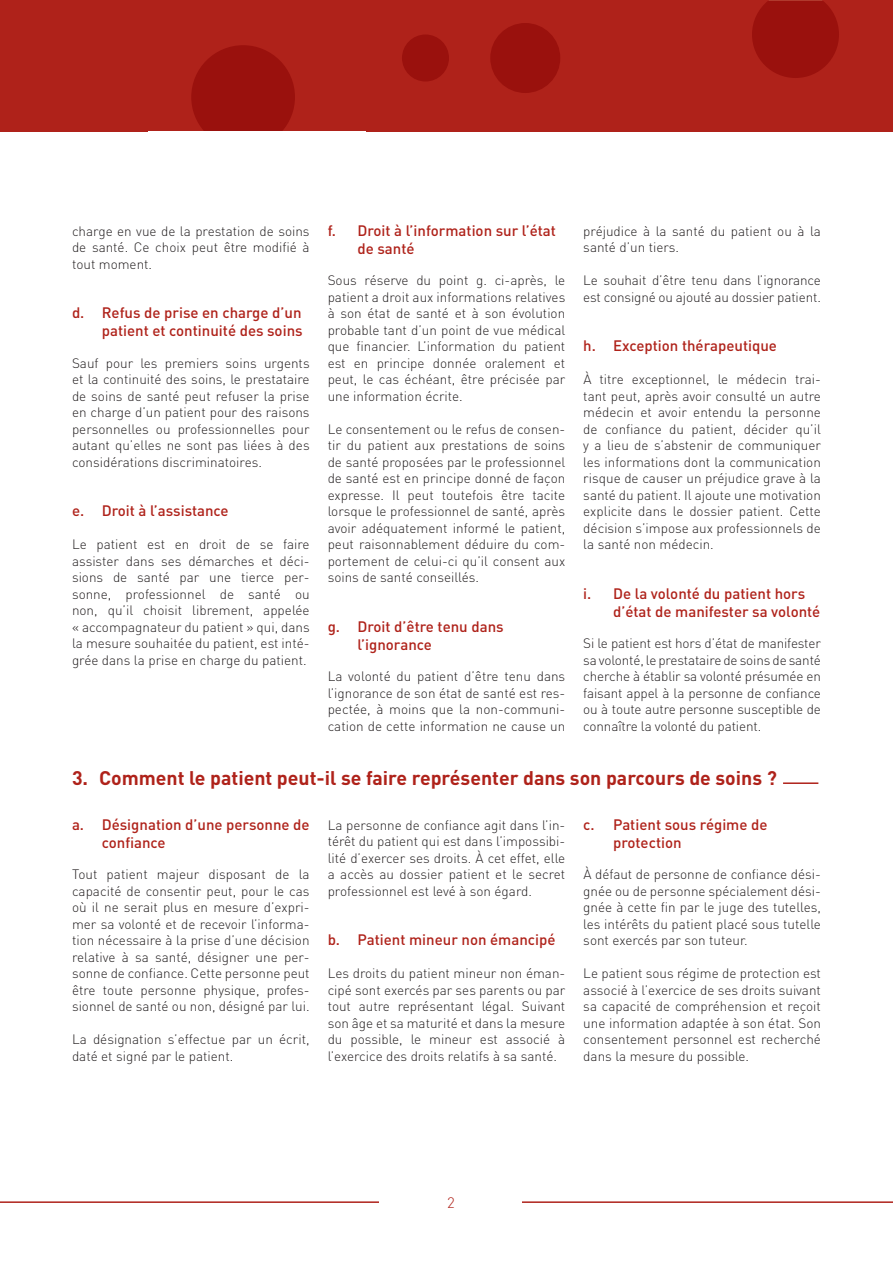
<style>
.page{position:relative;width:893px;height:1263px;background:#fff}
.page>*{position:absolute;margin:0;border:0;box-sizing:border-box;transform-origin:0 0}
.Titre_1{font:700 19.5px "DIN Pro";color:#af221a}
.Titre_1_1{font:500 15px/18px "DIN Pro";color:#af221a}
.t1{font:300 15px "DIN Pro";color:#af221a}
.texte_courant{font:300 13.5px/16.5px "DIN Pro";color:#231f20;text-align:justify}
</style>
<div class="page">
<hr style="left:0;top:1201px;width:893px;height:2px;background:#af221a">
<div style="left:380px;top:1196px;width:142px;height:67px;background:#fff"></div>
<div style="left:0;top:1px;width:893px;height:131px;background:#af221a"></div>
<div style="left:490px;top:23px;width:70px;height:70px;background:#9a110d;border-radius:50%"></div>
<div style="left:402px;top:35px;width:47px;height:47px;background:#9a110d;border-radius:50%"></div>
<svg style="left:191px;top:45px;width:104px;height:87px"></svg>
<svg style="left:752px;top:0;width:87px;height:78px"></svg>
<hr style="left:783px;top:782px;width:35px;height:2px;background:#af221a">
<p class="Titre_1_1" style="left:357px;top:220px;width:200px;text-indent:-30px">f. Droit à l’information sur l’état de santé</p>
<p class="texte_courant" style="left:328px;top:271px;width:239px">Sous réserve du point g. ci-après, le patient a droit aux informations relatives à son état de santé et à son évolution probable tant d’un point de vue médical que financier. L’information du patient est en principe donnée oralement et peut, le cas échéant, être précisée par une information écrite.</p>
<p class="texte_courant" style="left:328px;top:420px;width:239px">Le consentement ou le refus de consen&shy;tir du patient aux prestations de soins de santé proposées par le professionnel de santé est en principe donné de façon expresse. Il peut toutefois être tacite lorsque le professionnel de santé, après avoir adéquatement informé le patient, peut raisonnablement déduire du com&shy;portement de celui-ci qu’il consent aux soins de santé conseillés.</p>
<p class="Titre_1_1" style="left:357px;top:616px;width:148px;text-indent:-30px">g. Droit d’être tenu dans l’ignorance</p>
<p class="texte_courant" style="left:328px;top:667px;width:239px">La volonté du patient d’être tenu dans l’ignorance de son état de santé est res&shy;pectée, à moins que la non-communi&shy;cation de cette information ne cause un</p>
<p class="texte_courant" style="left:583px;top:222px;width:239px">préjudice à la santé du patient ou à la santé d’un tiers.</p>
<p class="texte_courant" style="left:583px;top:271px;width:239px">Le souhait d’être tenu dans l’ignorance est consigné ou ajouté au dossier patient.</p>
<p class="Titre_1_1" style="left:583px;top:336px;width:195px">h. Exception thérapeutique</p>
<p class="texte_courant" style="left:583px;top:370px;width:239px">À titre exceptionnel, le médecin trai&shy;tant peut, après avoir consulté un autre médecin et avoir entendu la personne de confiance du patient, décider qu’il y a lieu de s’abstenir de communiquer les informations dont la communication risque de causer un préjudice grave à la santé du patient. Il ajoute une motivation explicite dans le dossier patient. Cette décision s’impose aux professionnels de la santé non médecin.</p>
<p class="Titre_1_1" style="left:613px;top:583px;width:209px;text-indent:-30px">i. De la volonté du patient hors d’état de manifester sa volonté</p>
<p class="texte_courant" style="left:583px;top:634px;width:239px">Si le patient est hors d’état de manifester sa volonté, le prestataire de soins de santé cherche à établir sa volonté présumée en faisant appel à la personne de confiance ou à toute autre personne susceptible de connaître la volonté du patient.</p>
<p class="Titre_1" style="left:72px;top:764px;width:706px">3. Comment le patient peut-il se faire représenter dans son parcours de soins ?</p>
<p class="Titre_1_1" style="left:102px;top:814px;width:209px;text-indent:-30px">a. Désignation d’une personne de confiance</p>
<p class="texte_courant" style="left:72px;top:865px;width:239px">Tout patient majeur disposant de la capacité de consentir peut, pour le cas où il ne serait plus en mesure d’expri&shy;mer sa volonté et de recevoir l’informa&shy;tion nécessaire à la prise d’une décision relative à sa santé, désigner une per&shy;sonne de confiance. Cette personne peut être toute personne physique, profes&shy;sionnel de santé ou non, désigné par lui.</p>
<p class="texte_courant" style="left:72px;top:1030px;width:239px">La désignation s’effectue par un écrit, daté et signé par le patient.</p>
<p class="texte_courant" style="left:72px;top:222px;width:239px">charge en vue de la prestation de soins de santé. Ce choix peut être modifié à tout moment.</p>
<p class="Titre_1_1" style="left:72px;top:303px;width:232px;text-align:right">d. Refus de prise en charge d’un patient et continuité des soins</p>
<p class="texte_courant" style="left:72px;top:354px;width:239px">Sauf pour les premiers soins urgents et la continuité des soins, le prestataire de soins de santé peut refuser la prise en charge d’un patient pour des raisons personnelles ou professionnelles pour autant qu’elles ne sont pas liées à des considérations discriminatoires.</p>
<p class="Titre_1_1" style="left:72px;top:501px;width:158px">e. Droit à l’assistance</p>
<p class="texte_courant" style="left:72px;top:535px;width:239px">Le patient est en droit de se faire assister dans ses démarches et déci&shy;sions de santé par une tierce per&shy;sonne, professionnel de santé ou non, qu’il choisit librement, appelée « accompagnateur du patient » qui, dans la mesure souhaitée du patient, est inté&shy;grée dans la prise en charge du patient.</p>
<p class="Titre_1_1" style="left:613px;top:814px;width:156px;text-indent:-30px">c. Patient sous régime de protection</p>
<p class="texte_courant" style="left:583px;top:865px;width:239px">À défaut de personne de confiance dési&shy;gnée ou de personne spécialement dési&shy;gnée à cette fin par le juge des tutelles, les intérêts du patient placé sous tutelle sont exercés par son tuteur.</p>
<p class="texte_courant" style="left:583px;top:964px;width:239px">Le patient sous régime de protection est associé à l’exercice de ses droits suivant sa capacité de compréhension et reçoit une information adaptée à son état. Son consentement personnel est recherché dans la mesure du possible.</p>
<p class="texte_courant" style="left:328px;top:816px;width:239px">La personne de confiance agit dans l’in&shy;térêt du patient qui est dans l’impossibi&shy;lité d’exercer ses droits. À cet effet, elle a accès au dossier patient et le secret professionnel est levé à son égard.</p>
<p class="Titre_1_1" style="left:328px;top:930px;width:229px">b. Patient mineur non émancipé</p>
<p class="texte_courant" style="left:328px;top:964px;width:239px">Les droits du patient mineur non éman&shy;cipé sont exercés par ses parents ou par tout autre représentant légal. Suivant son âge et sa maturité et dans la mesure du possible, le mineur est associé à l’exercice des droits relatifs à sa santé.</p>
<p class="t1" style="left:447px;top:1192px;width:9px">2</p>
</div>
